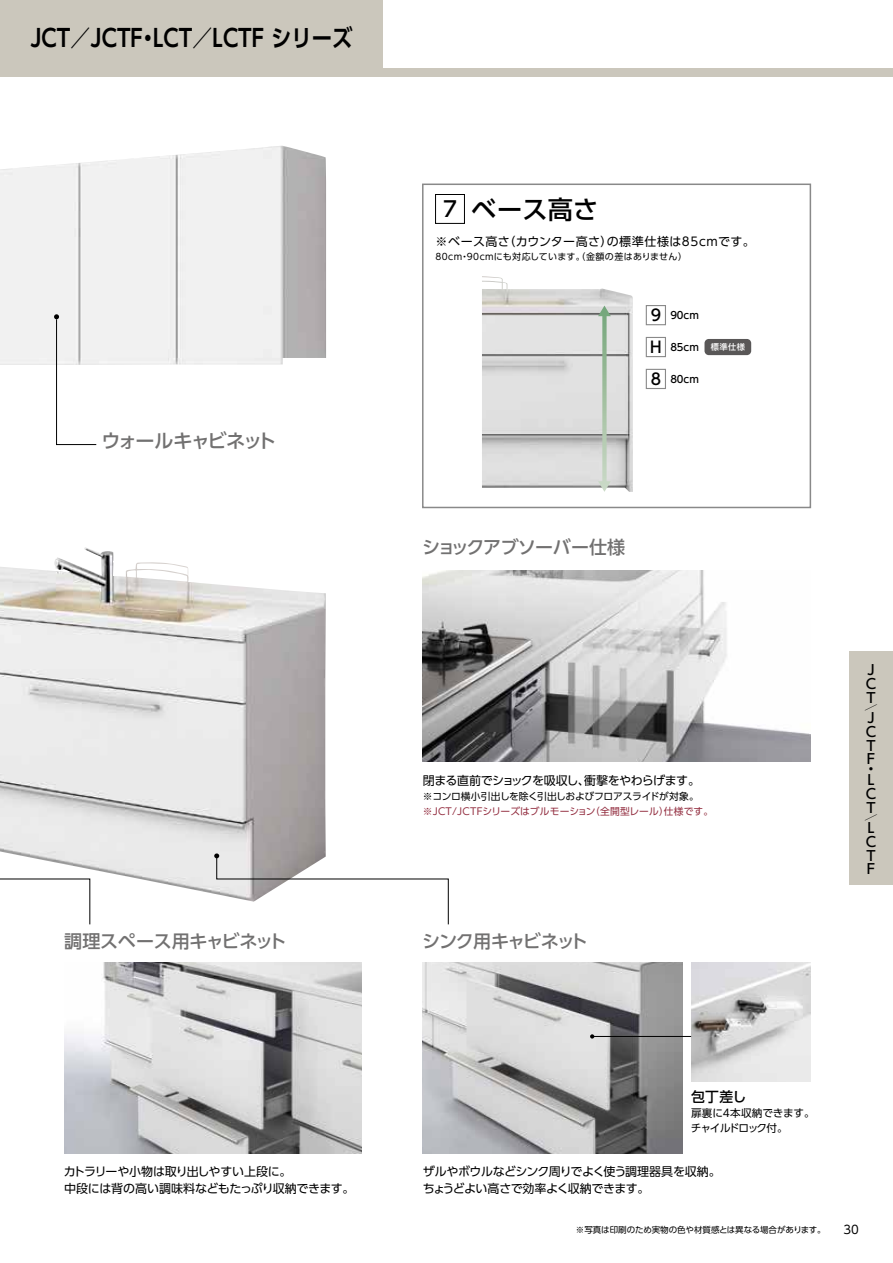
<style>
.page{position:relative;width:893px;height:1263px;background:#fff}
.page>*{position:absolute;margin:0;border:0;box-sizing:border-box;transform-origin:0 0}
.t1{font:500 25.2px "UD Shin Go Pr 6 N";letter-spacing:.01em;color:#000}
.t2{font:700 23.85px "UD Shin Go Pr 6 N De";color:#000;scale:.85 1}
.t3{font:500 19.2px "UD Shin Go Pr 6 N";letter-spacing:-.105em;color:#727171}
.t4{font:500 18px "UD Shin Go Pr 6 N";letter-spacing:-.015em;color:#727171}
.t5{font:500 18px "UD Shin Go Pr 6 N";letter-spacing:-.05em;color:#727171}
.t6{font:500 18px "UD Shin Go Pr 6 N";letter-spacing:-.075em;color:#727171}
.t7{font:500 15.75px "UD Shin Go Pr 6 N";color:#000}
.t8{font:500 13.8px/13.8px "UD Shin Go Pr 6 N";color:#000}
.t9{font:12px/16.5px "UD Shin Go Pr 6 N";letter-spacing:-.03em;color:#000}
.t10{font:12px "UD Shin Go Pr 6 N";letter-spacing:.035em;color:#000}
.t11{font:11.7px "UD Shin Go Pr 6 N";color:#000}
.t12{font:10.65px/15px "UD Shin Go Pr 6 N";letter-spacing:-.03em;color:#000}
.t13{font:500 10.05px "UD Shin Go Pr 6 N";color:#000}
.t14{font:9.75px "UD Shin Go Pr 6 N";letter-spacing:.01em;color:#932e40}
.t15{font:9.75px "UD Shin Go Pr 6 N";letter-spacing:-.025em;color:#000}
.t16{font:9px "UD Shin Go Pr 6 N";letter-spacing:.035em;color:#000}
.t17{font:8.55px "UD Shin Go Pr 6 N";letter-spacing:-.015em;color:#000}
.t18{font:500 8.25px "UD Shin Go Pr 6 N";color:#fff}
.t19{font:500 6.9px "UD Shin Go Pr 6 N";color:#000;scale:2 1}
.s1{font-size:21.15px}
.s2{font-size:15.75px}
</style>
<div class="page">
<img style="left:0;top:146px;width:326px;height:756px">
<div style="left:435px;top:194px;width:30px;height:30px;border:1px solid #000"></div>
<div style="left:422px;top:184px;width:389px;height:324px;border:2px solid #898989"></div>
<img style="left:423px;top:570px;width:387px;height:191px">
<img style="left:64px;top:962px;width:298px;height:192px">
<img style="left:423px;top:962px;width:260px;height:192px">
<img style="left:691px;top:962px;width:119px;height:119px">
<hr style="left:592px;top:1036px;width:99px;height:1px;background:#000">
<svg style="left:590px;top:1034px;width:4px;height:4px"></svg>
<svg style="left:54px;top:314px;width:43px;height:131px"></svg>
<svg style="left:0;top:814px;width:90px;height:111px"></svg>
<svg style="left:214px;top:853px;width:235px;height:72px"></svg>
<div style="left:646px;top:305px;width:20px;height:20px;border:1px solid #898989"></div>
<div style="left:704px;top:339px;width:47px;height:16px;background:#595757;border-radius:4px"></div>
<div style="left:646px;top:369px;width:20px;height:20px;border:1px solid #898989"></div>
<div style="left:646px;top:337px;width:20px;height:20px;border:1px solid #898989"></div>
<img style="left:482px;top:276px;width:151px;height:216px">
<svg style="left:598px;top:306px;width:13px;height:186px;background:#c6d1c6"></svg>
<div style="left:850px;top:651px;width:43px;height:234px;background:#cbc7bc"></div>
<div style="left:0;top:68px;width:893px;height:9px;background:#cbc7bc"></div>
<div style="left:0;top:0;width:383px;height:77px;background:#cbc7bc"></div>
<h2 class="t2" style="left:30px;top:18px;width:380px">JCT／JCTF・LCT／LCTF シリーズ</h2>
<h3 class="t3" style="left:101px;top:425px;width:176px">ウォールキャビネット</h3>
<h3 class="t4" style="left:64px;top:927px;width:224px">調理スペース用キャビネット</h3>
<p class="t9" style="left:64px;top:1163px;width:292px">カトラリーや小物は取り出しやすい上段に。<br>中段には背の高い調味料などもたっぷり収納できます。</p>
<h1 class="t1" style="left:443px;top:189px;width:157px"><span class="s1">7</span> ベース高さ</h1>
<p class="t10" style="left:436px;top:232px;width:321px">※ベース高さ（カウンター高さ）の標準仕様は85cmです。</p>
<p class="t16" style="left:436px;top:249px;width:253px">80cm・90cmにも対応しています。（金額の差はありません）</p>
<h3 class="t7" style="left:651px;top:302px;width:12px">9</h3>
<p class="t13" style="left:670px;top:307px;width:30px">90cm</p>
<p class="t13" style="left:650px;top:339px;width:50px"><span class="s2">H</span> 85cm</p>
<p class="t13" style="left:651px;top:371px;width:50px"><span class="s2">8</span> 80cm</p>
<p class="t18" style="left:711px;top:341px;width:36px">標準仕様</p>
<h3 class="t5" style="left:422px;top:532px;width:204px">ショックアブソーバー仕様</h3>
<p class="t9" style="left:423px;top:771px;width:279px">閉まる直前でショックを吸収し、衝撃をやわらげます。</p>
<p class="t15" style="left:423px;top:788px;width:278px">※コンロ横小引出しを除く引出しおよびフロアスライドが対象。</p>
<p class="t14" style="left:423px;top:803px;width:292px">※JCT/JCTFシリーズはブルモーション（全開型レール）仕様です。</p>
<h3 class="t6" style="left:422px;top:927px;width:167px">シンク用キャビネット</h3>
<p class="t8" style="left:864px;top:662px;width:13px">Ｊ<br>Ｃ<br>Ｔ</p>
<p class="t19" style="left:864px;top:702px;width:8px">／</p>
<p class="t8" style="left:864px;top:710px;width:13px">Ｊ<br>Ｃ<br>Ｔ<br>Ｆ</p>
<p class="t8" style="left:864px;top:763px;width:12px;line-height:10.5px">・<br>Ｌ</p>
<p class="t8" style="left:864px;top:786px;width:13px">Ｃ<br>Ｔ</p>
<p class="t19" style="left:864px;top:812px;width:8px">／</p>
<p class="t8" style="left:864px;top:821px;width:13px;text-align:justify">ＬＣＴＦ</p>
<p class="t8" style="left:691px;top:1090px;width:57px">包丁差し</p>
<p class="t12" style="left:691px;top:1105px;width:125px">扉裏に4本収納できます。チャイルドロック付。</p>
<p class="t9" style="left:423px;top:1163px;width:300px">ザルやボウルなどシンク周りでよく使う調理器具を収納。ちょうどよい高さで効率よく収納できます。</p>
<p class="t17" style="left:576px;top:1223px;width:251px">※写真は印刷のため実物の色や材質感とは異なる場合があります。</p>
<p class="t11" style="left:843px;top:1219px;width:17px">30</p>
</div>
